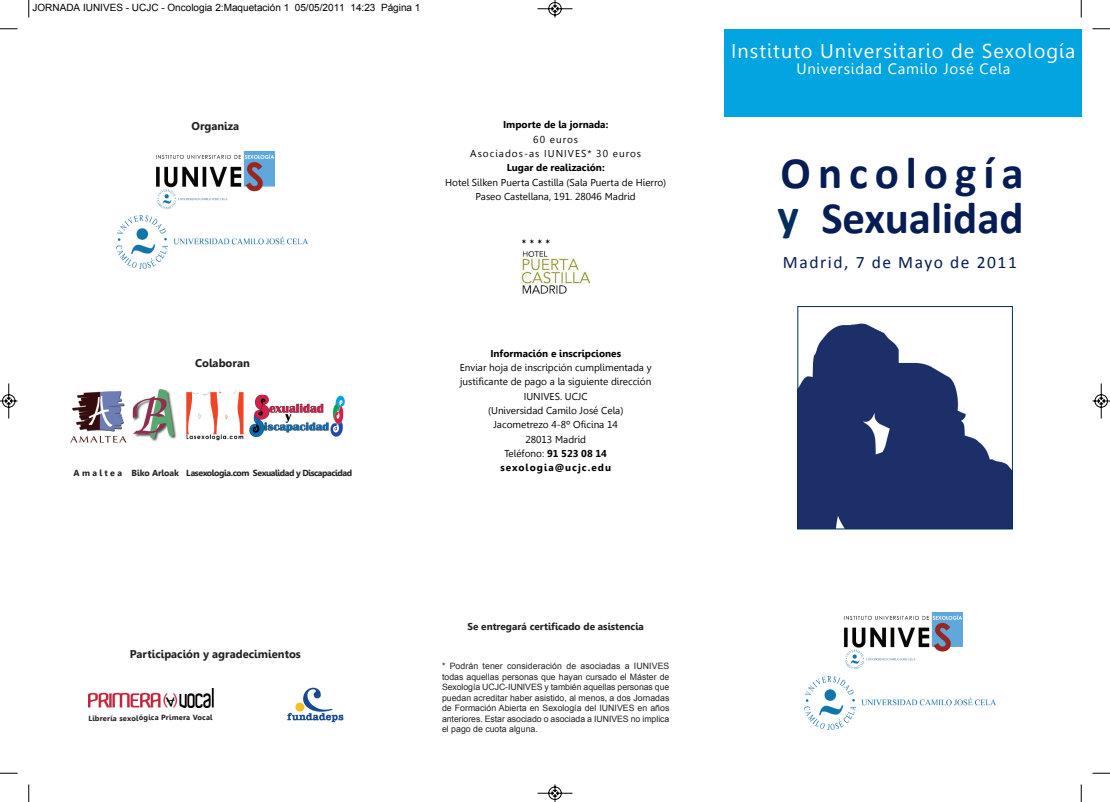
<style>
.page{position:relative;width:1110px;height:802px;background:#fff}
.page>*{position:absolute;margin:0;border:0;box-sizing:border-box;transform-origin:0 0}
.t1{font:700 45px/45px "Calibri";color:#061d54;text-align:right}
.t2{font:700 45px "Calibri";color:#002e5e}
.t3{font:20px "Leelawadee";letter-spacing:.05em;color:#fff}
.t4{font:17.5px "Calibri";letter-spacing:.09em;color:#061d54}
.t5{font:15px "Leelawadee";letter-spacing:.05em;color:#fff}
.t6{font:700 11.25px "Leelawadee";color:#231f20}
.t7{font:10px/14.4px "Leelawadee";color:#000;text-align:center}
.t8{font:10px "Arial";color:#000}
.t9{font:700 10px "Leelawadee";color:#000}
.t10{font:10px/14.4px "Leelawadee";letter-spacing:.1em;color:#000;text-align:center}
.t11{font:700 10px "Leelawadee";color:#231f20}
.t12{font:8.75px/10.5px "Arial";letter-spacing:-.005em;color:#231f20;text-align:justify}
.t13{font:700 8.75px "Leelawadee";letter-spacing:-.05em;color:#231f20}
.t14{font:700 7.5px "Leelawadee";letter-spacing:.025em;color:#231f20}
.s1{font-weight:700}
</style>
<div class="page">
<div style="left:724px;top:29px;width:358px;height:88px;background:#03a5e0"></div>
<img style="left:520px;top:239px;width:71px;height:55px">
<img style="left:844px;top:612px;width:119px;height:58px">
<img style="left:804px;top:676px;width:192px;height:53px">
<img style="left:133px;top:390px;width:44px;height:51px">
<img style="left:186px;top:390px;width:58px;height:51px">
<img style="left:156px;top:152px;width:119px;height:58px">
<img style="left:116px;top:216px;width:192px;height:52px">
<img style="left:70px;top:391px;width:57px;height:52px">
<img style="left:250px;top:395px;width:95px;height:42px">
<img style="left:287px;top:687px;width:57px;height:36px">
<img style="left:88px;top:688px;width:125px;height:19px">
<img style="left:800px;top:323px;width:210px;height:204px">
<div style="left:798px;top:306px;width:214px;height:223px;border:1px solid #002e5e"></div>
<svg style="left:28px;top:0;width:2px;height:18px"></svg>
<svg style="left:0;top:28px;width:18px;height:2px"></svg>
<svg style="left:1081px;top:0;width:1px;height:18px"></svg>
<svg style="left:1092px;top:28px;width:18px;height:2px"></svg>
<svg style="left:28px;top:784px;width:2px;height:18px"></svg>
<svg style="left:0;top:773px;width:18px;height:1px"></svg>
<svg style="left:1081px;top:784px;width:1px;height:18px"></svg>
<svg style="left:1092px;top:773px;width:18px;height:1px"></svg>
<svg style="left:537px;top:0;width:36px;height:18px"></svg>
<svg style="left:537px;top:784px;width:36px;height:18px"></svg>
<svg style="left:0;top:383px;width:18px;height:36px"></svg>
<svg style="left:1092px;top:383px;width:18px;height:36px"></svg>
<p class="t8" style="left:32px;top:2px;width:389px">JORNADA IUNIVES - UCJC - Oncologia 2:Maquetación 1 05/05/2011 14:23 Página 1</p>
<p class="t6" style="left:191px;top:119px;width:49px">Organiza</p>
<p class="t9" style="left:503px;top:119px;width:107px">Importe de la jornada:</p>
<p class="t10" style="left:470px;top:132px;width:172px">60 euros<br>Asociados-as IUNIVES* 30 euros</p>
<p class="t9" style="left:507px;top:162px;width:100px">Lugar de realización:</p>
<p class="t7" style="left:445px;top:175px;width:223px">Hotel Silken Puerta Castilla (Sala Puerta de Hierro)<br>Paseo Castellana, 191. 28046 Madrid</p>
<p class="t6" style="left:195px;top:356px;width:56px">Colaboran</p>
<p class="t13" style="left:74px;top:468px;width:280px">A m a l t e a Biko Arloak Lasexologia.com Sexualidad y Discapacidad</p>
<p class="t6" style="left:130px;top:647px;width:172px">Participación y agradecimientos</p>
<p class="t14" style="left:88px;top:713px;width:126px">Librería sexológica Primera Vocal</p>
<p class="t9" style="left:490px;top:347px;width:132px">Información e inscripciones</p>
<p class="t7" style="left:460px;top:360px;width:193px">Enviar hoja de inscripción cumplimentada y justificante de pago a la siguiente dirección<br>IUNIVES. UCJC<br>(Universidad Camilo José Cela)<br>Jacometrezo 4-8º Oficina 14<br>28013 Madrid<br>Teléfono: <span class="s1">91 523 08 14 sexologia@ucjc.edu</span></p>
<p class="t11" style="left:467px;top:621px;width:178px">Se entregará certificado de asistencia</p>
<p class="t12" style="left:442px;top:661px;width:229px">* Podrán tener consideración de asociadas a IUNIVES todas aquellas personas que hayan cursado el Máster de Sexología UCJC-IUNIVES y también aquellas personas que puedan acreditar haber asistido, al menos, a dos Jornadas de Formación Abierta en Sexología del IUNIVES en años anteriores. Estar asociado o asociada a IUNIVES no implica el pago de cuota alguna.</p>
<h2 class="t3" style="left:731px;top:39px;width:346px">Instituto Universitario de Sexología</h2>
<h3 class="t5" style="left:796px;top:60px;width:216px">Universidad Camilo José Cela</h3>
<h1 class="t1" style="left:781px;top:154px;width:245px">Oncología<br>Sexualidad</h1>
<h3 class="t4" style="left:783px;top:255px;width:235px">Madrid, 7 de Mayo de 2011</h3>
<h1 class="t2" style="left:777px;top:196px;width:23px">y</h1>
</div>
